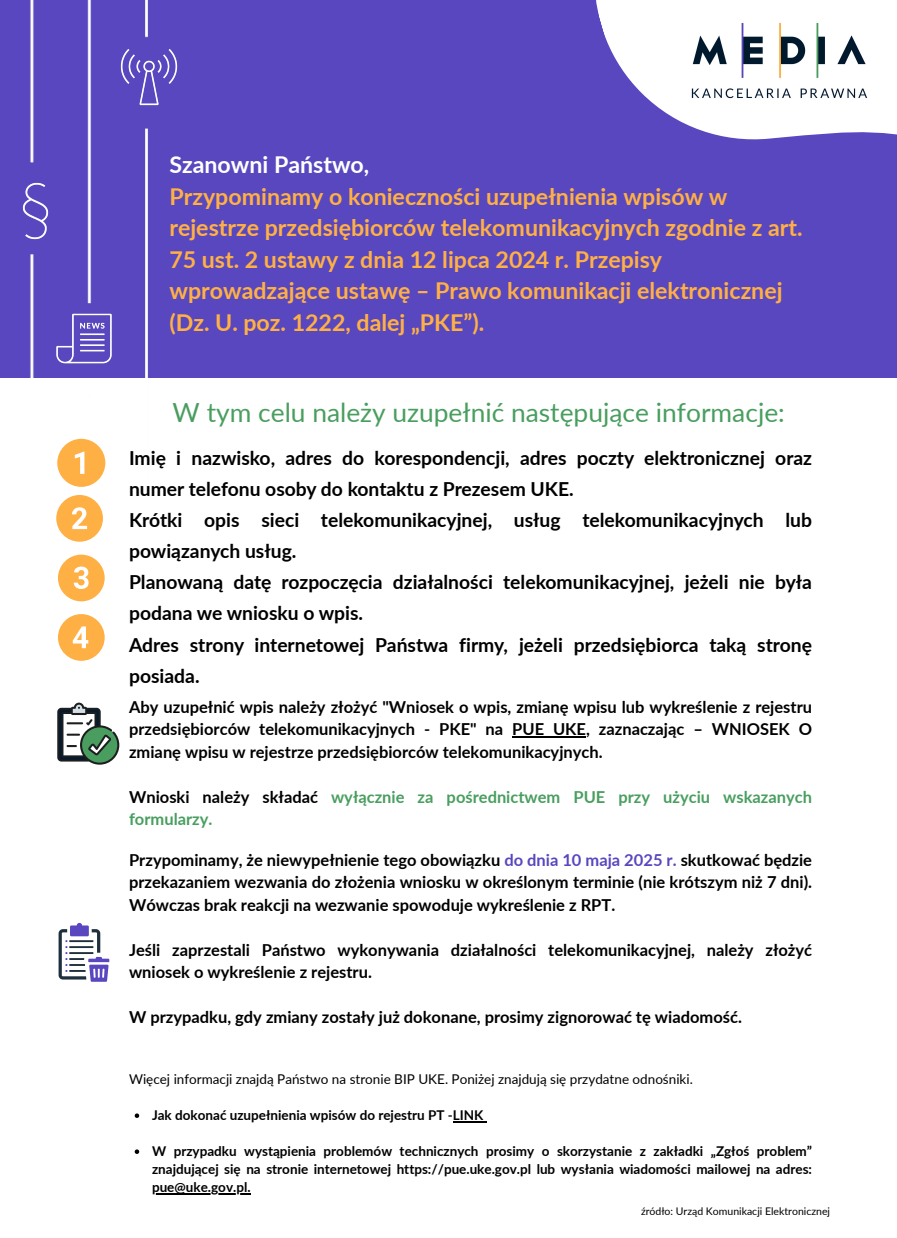
<style>
.page{position:relative;width:897px;height:1238px;background:#fff}
.page>*{position:absolute;margin:0;border:0;box-sizing:border-box;transform-origin:0 0}
.t1{font:26.4px "Lato";color:#499e5f}
.t2{font:700 23.1px/31.5px "Lato";color:#ffb045}
.t3{font:700 19.35px/31px "Lato";color:#000}
.t4{font:700 16.5px/22.5px "Lato";color:#000;text-align:justify}
.t5{font:700 16.5px/22.5px "Lato";color:#499e5f}
.t6{font:700 13.5px/18px "Lato";color:#000}
.t7{font:13.5px "Lato";color:#000}
.t8{font:10.5px "Lato";color:#000}
.s1{color:#fff}
.s2{color:#000}
.s3{color:#5847bf}
</style>
<div class="page">
<div style="left:0;top:0;width:897px;height:378px;background:#5847bf"></div>
<img style="left:30px;top:0;width:118px;height:466px">
<img style="left:49px;top:297px;width:70px;height:82px">
<img style="left:22px;top:165px;width:54px;height:92px">
<img style="left:109px;top:31px;width:69px;height:92px">
<svg style="left:596px;top:0;width:301px;height:140px;fill:#fff"></svg>
<img style="left:682px;top:0;width:198px;height:103px">
<svg style="left:57px;top:439px;width:48px;height:48px"></svg>
<svg style="left:56px;top:495px;width:47px;height:47px"></svg>
<svg style="left:58px;top:554px;width:47px;height:47px"></svg>
<svg style="left:58px;top:614px;width:47px;height:47px"></svg>
<svg style="left:57px;top:702px;width:62px;height:62px"></svg>
<svg style="left:59px;top:923px;width:50px;height:58px"></svg>
<hr style="left:512px;top:736px;width:74px;height:1px;background:#000">
<svg style="left:135px;top:1113px;width:4px;height:5px"></svg>
<hr style="left:453px;top:1121px;width:30px;height:1px;background:#000">
<svg style="left:135px;top:1149px;width:4px;height:4px"></svg>
<hr style="left:152px;top:1193px;width:98px;height:1px;background:#000">
<h2 class="t2" style="left:169px;top:148px;width:634px"><span class="s1">Szanowni Państwo,<br></span>Przypominamy o konieczności uzupełnienia wpisów w rejestrze przedsiębiorców telekomunikacyjnych zgodnie z art.<br>75 ust. 2 ustawy z dnia 12 lipca 2024 r. Przepisy wprowadzające ustawę – Prawo komunikacji elektronicznej (Dz. U. poz. 1222, dalej „PKE”).</h2>
<p class="t1" style="left:173px;top:395px;width:613px">W tym celu należy uzupełnić następujące informacje:</p>
<p class="t3" style="left:129px;top:442px;width:684px">Imię i nazwisko, adres do korespondencji, adres poczty elektronicznej oraz numer telefonu osoby do kontaktu z Prezesem UKE.<br>Krótki opis sieci telekomunikacyjnej, usług telekomunikacyjnych lub powiązanych usług.<br>Planowaną datę rozpoczęcia działalności telekomunikacyjnej, jeżeli nie była podana we wniosku o wpis.<br>Adres strony internetowej Państwa firmy, jeżeli przedsiębiorca taką stronę posiada.</p>
<h1 class="t4" style="left:129px;top:695px;width:684px">Aby uzupełnić wpis należy złożyć "Wniosek o wpis, zmianę wpisu lub wykreślenie z rejestru przedsiębiorców telekomunikacyjnych - PKE" na PUE UKE, zaznaczając – WNIOSEK O zmianę wpisu w rejestrze przedsiębiorców telekomunikacyjnych.</h1>
<h3 class="t5" style="left:129px;top:785px;width:684px"><span class="s2">Wnioski należy składać</span> wyłącznie za pośrednictwem PUE przy użyciu wskazanych formularzy.</h3>
<p class="t4" style="left:129px;top:848px;width:684px">Przypominamy, że niewypełnienie tego obowiązku <span class="s3">do dnia 10 maja 2025 r.</span> skutkować będzie przekazaniem wezwania do złożenia wniosku w określonym terminie (nie krótszym niż 7 dni).<br>Wówczas brak reakcji na wezwanie spowoduje wykreślenie z RPT.</p>
<p class="t4" style="left:129px;top:938px;width:684px">Jeśli zaprzestali Państwo wykonywania działalności telekomunikacyjnej, należy złożyć wniosek o wykreślenie z rejestru.</p>
<p class="t4" style="left:129px;top:1005px;width:614px">W przypadku, gdy zmiany zostały już dokonane, prosimy zignorować tę wiadomość.</p>
<p class="t7" style="left:129px;top:1070px;width:565px">Więcej informacji znajdą Państwo na stronie BIP UKE. Poniżej znajdują się przydatne odnośniki.</p>
<h4 class="t6" style="left:152px;top:1106px;width:333px">Jak dokonać uzupełnienia wpisów do rejestru PT -LINK</h4>
<h4 class="t6" style="left:152px;top:1142px;width:661px">W przypadku wystąpienia problemów technicznych prosimy o skorzystanie z zakładki „Zgłoś problem” znajdującej się na stronie internetowej https://pue.uke.gov.pl lub wysłania wiadomości mailowej na adres:</h4>
<p class="t6" style="left:152px;top:1177px;width:100px">pue@uke.gov.pl.</p>
<h4 class="t8" style="left:641px;top:1204px;width:190px">źródło: Urząd Komunikacji Elektronicznej</h4>
</div>
